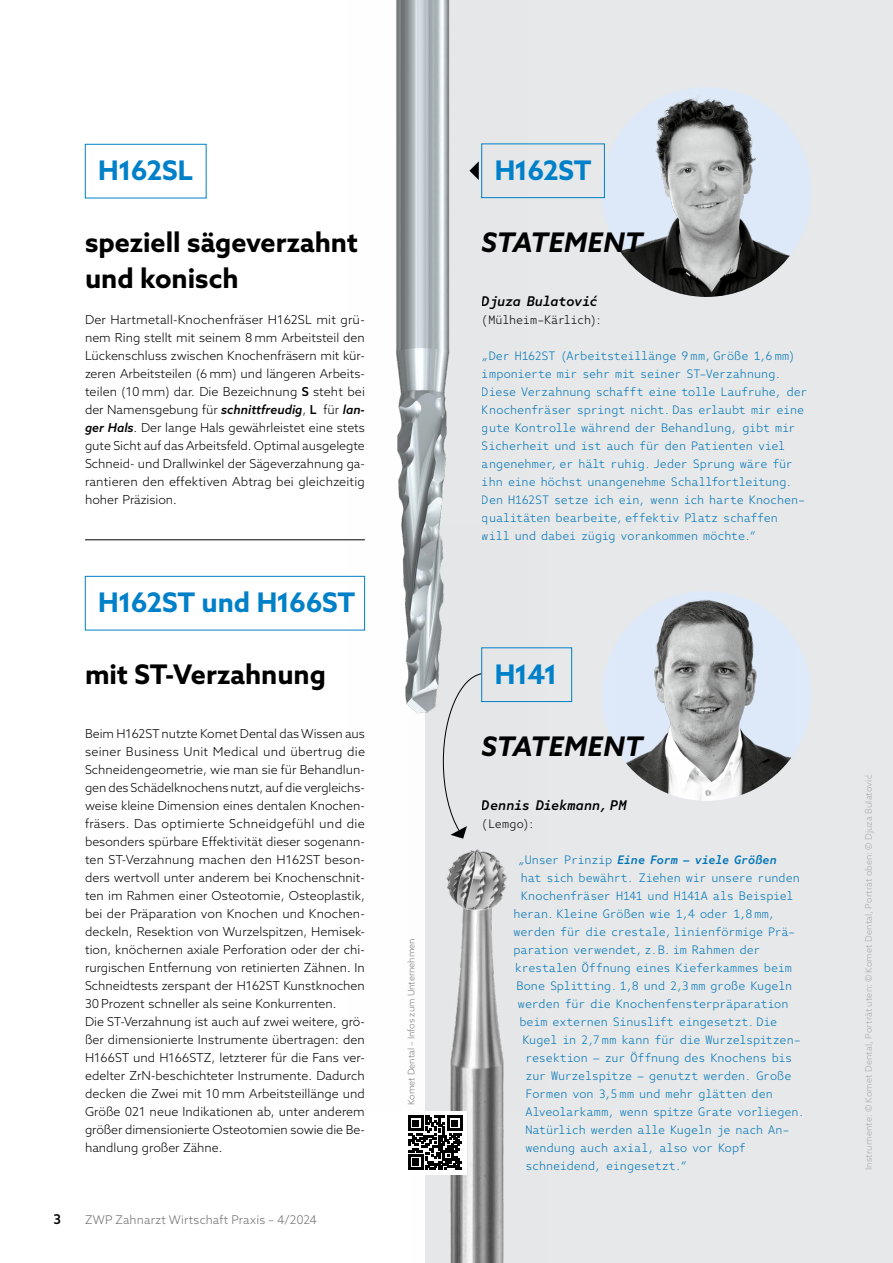
<style>
.page{position:relative;width:893px;height:1263px;background:#fff}
.page>*{position:absolute;margin:0;border:0;box-sizing:border-box;transform-origin:0 0}
.t1{font:700 27px/36px "Azo Sans";color:#000}
.t2{font:700 27px "Azo Sans";letter-spacing:-.015em;color:#0080c8}
.t3{font:italic 700 27px "Azo Sans";letter-spacing:.005em;color:#000}
.t4{font:italic 500 13.5px "Azo Mono";letter-spacing:.005em;color:#000}
.t5{font:italic 500 13.5px "Azo Mono";letter-spacing:-.02em;color:#000}
.t6{font:500 13.5px "Azo Sans";color:#000}
.t7{font:300 12.3px/18px "Azo Sans";color:#000;text-align:justify}
.t8{font:300 12px "Azo Sans";letter-spacing:.015em;color:#6e6e6e}
.t9{font:300 11.7px/18px "Azo Mono";letter-spacing:-.015em;color:#0080c8}
.t10{font:italic 500 11.7px "Azo Mono";letter-spacing:-.01em;color:#0080c8}
.t11{font:300 11.7px "Azo Mono";letter-spacing:-.02em;color:#000}
.t12{font:300 9px "Azo Sans";letter-spacing:.025em;color:#a7a7a8}
.t13{font:300 9px "Azo Sans";color:#7a7b7a}
.s1{font-weight:500}
.s2{font-weight:500;font-style:italic}
.s3{font-weight:300;font-style:normal}
</style>
<div class="page">
<div style="left:425px;top:0;width:468px;height:1263px;background:#e6e8e9"></div>
<img style="left:348px;top:0;width:179px;height:706px">
<div style="left:85px;top:144px;width:121px;height:54px;border:1px solid #0080c8"></div>
<div style="left:85px;top:576px;width:280px;height:54px;border:1px solid #0080c8"></div>
<hr style="left:85px;top:539px;width:280px;height:1px;background:#000">
<img style="left:409px;top:524px;width:136px;height:739px">
<div style="left:602px;top:591px;width:209px;height:210px;background:#deeaf9;border-radius:50%"></div>
<img style="left:602px;top:87px;width:209px;height:210px;border-radius:105px">
<img style="left:616px;top:591px;width:176px;height:210px">
<div style="left:481px;top:144px;width:124px;height:54px;border:1px solid #0080c8"></div>
<svg style="left:469px;top:161px;width:10px;height:19px"></svg>
<svg style="left:443px;top:673px;width:39px;height:166px"></svg>
<div style="left:481px;top:647px;width:91px;height:55px;border:1px solid #0080c8"></div>
<div style="left:403px;top:1111px;width:64px;height:63px;background:#fff"></div>
<svg style="left:408px;top:1116px;width:54px;height:54px"></svg>
<h1 class="t2" style="left:98px;top:153px;width:96px">H162SL</h1>
<h1 class="t1" style="left:85px;top:224px;width:274px">speziell sägeverzahnt und konisch</h1>
<p class="t7" style="left:85px;top:311px;width:281px">Der Hartmetall-Knochenfräser H162SL mit grü&shy;nem Ring stellt mit seinem 8 mm Arbeitsteil den Lückenschluss zwischen Knochenfräsern mit kür&shy;zeren Arbeitsteilen (6 mm) und längeren Arbeits&shy;teilen (10 mm) dar. Die Bezeichnung <span class="s1">S</span> steht bei der Namensgebung für <span class="s2">schnittfreudig</span>, <span class="s1">L</span> für <span class="s2">lan&shy;ger Hals</span>. Der lange Hals gewährleistet eine stets gute Sicht auf das Arbeitsfeld. Optimal ausgelegte Schneid- und Drallwinkel der Sägeverzahnung ga&shy;rantieren den effektiven Abtrag bei gleichzeitig hoher Präzision.</p>
<h1 class="t2" style="left:98px;top:585px;width:258px">H162ST und H166ST</h1>
<h1 class="t1" style="left:85px;top:656px;width:242px">mit ST-Verzahnung</h1>
<p class="t7" style="left:85px;top:725px;width:281px;text-align:left">Beim H162ST nutzte Komet Dental das Wissen aus seiner Business Unit Medical und übertrug die Schneidengeometrie, wie man sie für Behandlun&shy;gen des Schädelknochens nutzt, auf die vergleichs&shy;weise kleine Dimension eines dentalen Knochen&shy;fräsers. Das optimierte Schneidgefühl und die besonders spürbare Effektivität dieser sogenann&shy;ten ST-Verzahnung machen den H162ST beson&shy;ders wertvoll unter anderem bei Knochenschnit&shy;ten im Rahmen einer Osteotomie, Osteoplastik, bei der Präparation von Knochen und Knochen&shy;deckeln, Resektion von Wurzelspitzen, Hemisek&shy;tion, knöchernen axiale Perforation oder der chi&shy;rurgischen Entfernung von retinierten Zähnen. In Schneidtests zerspant der H162ST Kunstknochen 30 Prozent schneller als seine Konkurrenten.<br>Die ST-Verzahnung ist auch auf zwei weitere, grö&shy;ßer dimensionierte Instrumente übertragen: den H166ST und H166STZ, letzterer für die Fans ver&shy;edelter ZrN-beschichteter Instrumente. Dadurch decken die Zwei mit 10 mm Arbeitsteillänge und Größe 021 neue Indikationen ab, unter anderem größer dimensionierte Osteotomien sowie die Be&shy;handlung großer Zähne.</p>
<p class="t6" style="left:54px;top:1210px;width:9px">3</p>
<p class="t8" style="left:85px;top:1212px;width:234px">ZWP Zahnarzt Wirtschaft Praxis – 4/2024</p>
<p class="t13" style="left:406px;top:1105px;width:168px;rotate:-90deg">Komet Dental – Infos zum Unternehmen</p>
<h1 class="t2" style="left:495px;top:153px;width:98px">H162ST</h1>
<h1 class="t3" style="left:481px;top:225px;width:163px">STATEMENT</h1>
<p class="t5" style="left:482px;top:293px;width:117px">Djuza Bulatović</p>
<p class="t11" style="left:482px;top:313px;width:122px">(Mülheim-Kärlich):</p>
<p class="t9" style="left:482px;top:347px;width:327px">„Der H162ST (Arbeitsteillänge 9 mm, Größe 1,6 mm) imponierte mir sehr mit seiner ST-Verzahnung.<br>Diese Verzahnung schafft eine tolle Laufruhe, der Knochenfräser springt nicht. Das erlaubt mir eine gute Kontrolle während der Behandlung, gibt mir Sicherheit und ist auch für den Patienten viel angenehmer, er hält ruhig. Jeder Sprung wäre für ihn eine höchst unangenehme Schallfortleitung.<br>Den H162ST setze ich ein, wenn ich harte Knochen&shy;qualitäten bearbeite, effektiv Platz schaffen will und dabei zügig vorankommen möchte.“</p>
<h1 class="t2" style="left:495px;top:657px;width:65px">H141</h1>
<h1 class="t3" style="left:481px;top:729px;width:163px">STATEMENT</h1>
<p class="t4" style="left:482px;top:797px;width:146px">Dennis Diekmann, PM</p>
<p class="t11" style="left:482px;top:817px;width:54px">(Lemgo):</p>
<p class="t10" style="left:518px;top:852px;width:260px"><span class="s3">„Unser Prinzip</span> Eine Form – viele Größen</p>
<p class="t9" style="left:521px;top:869px;width:280px">hat sich bewährt. Ziehen wir unsere runden</p>
<p class="t9" style="left:521px;top:887px;width:274px">Knochenfräser H141 und H141A als Beispiel</p>
<p class="t9" style="left:513px;top:905px;width:263px">heran. Kleine Größen wie 1,4 oder 1,8 mm,</p>
<p class="t9" style="left:513px;top:923px;width:283px">werden für die crestale, linienförmige Prä-</p>
<p class="t9" style="left:513px;top:941px;width:249px">paration verwendet, z.B. im Rahmen der</p>
<p class="t9" style="left:515px;top:959px;width:278px">krestalen Öffnung eines Kieferkammes beim</p>
<p class="t9" style="left:516px;top:977px;width:277px">Bone Splitting. 1,8 und 2,3 mm große Kugeln</p>
<p class="t9" style="left:518px;top:995px;width:272px">werden für die Knochenfensterpräparation</p>
<p class="t9" style="left:519px;top:1013px;width:259px">beim externen Sinuslift eingesetzt. Die</p>
<p class="t9" style="left:522px;top:1031px;width:280px">Kugel in 2,7 mm kann für die Wurzelspitzen-</p>
<p class="t9" style="left:525px;top:1049px;width:268px">resektion – zur Öffnung des Knochens bis</p>
<p class="t9" style="left:525px;top:1067px;width:267px">zur Wurzelspitze – genutzt werden. Große</p>
<p class="t9" style="left:525px;top:1085px;width:249px">Formen von 3,5 mm und mehr glätten den</p>
<p class="t9" style="left:525px;top:1103px;width:281px">Alveolarkamm, wenn spitze Grate vorliegen.</p>
<p class="t9" style="left:525px;top:1121px;width:265px">Natürlich werden alle Kugeln je nach An-</p>
<p class="t9" style="left:525px;top:1139px;width:222px">wendung auch axial, also vor Kopf</p>
<p class="t9" style="left:525px;top:1157px;width:163px">schneidend, eingesetzt.“</p>
<p class="t12" style="left:863px;top:1170px;width:397px;rotate:-90deg">Instrumente: © Komet Dental, Porträt uten: © Komet Dental, Porträt oben: © Djuza Bulatović</p>
</div>
